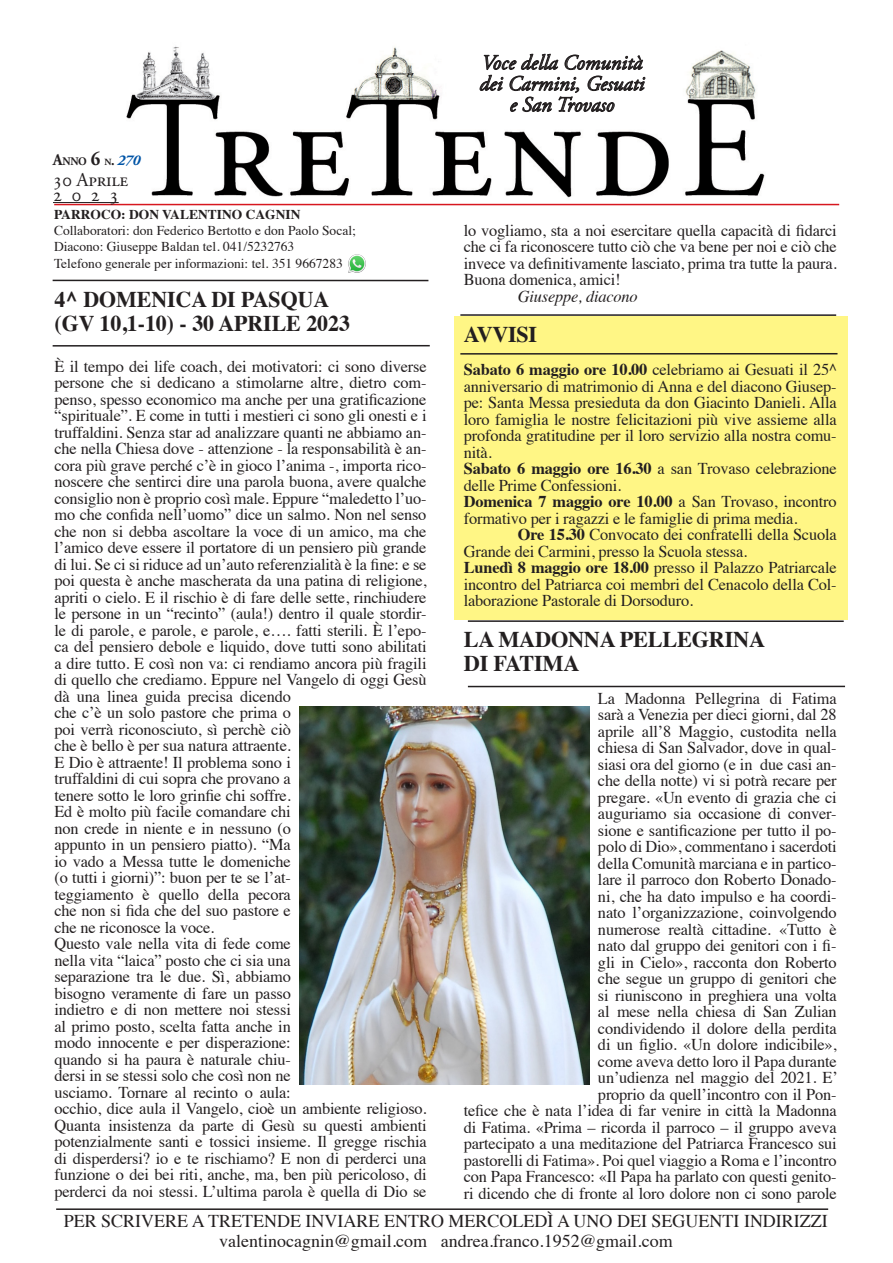
<style>
.page{position:relative;width:893px;height:1263px;background:#fff}
.page>*{position:absolute;margin:0;border:0;box-sizing:border-box;transform-origin:0 0}
.t1{font:700 22.5px "Times";letter-spacing:-.01em;color:#231f20}
.t2{font:italic 21px "Adobe Garamond Pro";color:#231f20}
.t3{font:19.5px "Adobe Garamond Pro";letter-spacing:-.01em;color:#231f20}
.t4{font:18px "Times";color:#231f20}
.t5{font:16.5px/16.5px "Times";letter-spacing:-.01em;color:#231f20}
.t6{font:700 16.5px "Times";letter-spacing:-.01em;color:#231f20}
.t7{font:13.5px "Times";color:#231f20}
.t8{font:700 13.5px "Times";color:#231f20}
.t9{font:700 11.55px "Adobe Garamond Pro";color:#231f20;scale:.95 1}
.s1{font-size:16.5px}
.s2{font-size:19.5px}
.s3{font-size:9.45px}
.s4{font-size:13.5px}
.s5{font-style:italic;font-size:15px;color:#0154a6}
.s6{font-style:italic}
.s7{font-weight:700}
.s8{font-weight:400}
</style>
<div class="page">
<div style="left:454px;top:317px;width:394px;height:303px;background:#fff685"></div>
<img style="left:90px;top:46px;width:711px;height:158px">
<hr style="left:54px;top:204px;width:785px;height:1px;background:#d7171f">
<svg style="left:480px;top:54px;width:165px;height:58px"></svg>
<hr style="left:53px;top:202px;width:66px;height:1px;background:#231f20">
<hr style="left:56px;top:1208px;width:772px;height:2px;background:#231f20">
<hr style="left:53px;top:280px;width:375px;height:1px;background:#231f20">
<hr style="left:53px;top:345px;width:377px;height:2px;background:#231f20">
<img style="left:348px;top:254px;width:18px;height:19px">
<hr style="left:460px;top:314px;width:376px;height:2px;background:#231f20">
<hr style="left:460px;top:353px;width:377px;height:2px;background:#231f20">
<img style="left:299px;top:706px;width:290px;height:378px">
<hr style="left:468px;top:620px;width:376px;height:2px;background:#231f20">
<hr style="left:468px;top:686px;width:377px;height:1px;background:#231f20">
<p class="t9" style="left:53px;top:154px;width:93px"><span class="s1">A</span>NNO <span class="s2">6</span> <span class="s3">N</span><span class="s4">.</span> <span class="s5">270</span></p>
<p class="t3" style="left:53px;top:168px;width:77px">30 Aprile</p>
<p class="t3" style="left:53px;top:183px;width:67px">2 0 2 3</p>
<p class="t8" style="left:54px;top:202px;width:248px">PARROCO: DON VALENTINO CAGNIN</p>
<p class="t7" style="left:54px;top:218px;width:303px">Collaboratori: don Federico Bertotto e don Paolo Socal;</p>
<p class="t7" style="left:54px;top:234px;width:242px">Diacono: Giuseppe Baldan tel. 041/5232763</p>
<p class="t7" style="left:54px;top:250px;width:290px">Telefono generale per informazioni: tel. 351 9667283</p>
<p class="t1" style="left:54px;top:278px;width:276px">4^ DOMENICA DI PASQUA</p>
<p class="t1" style="left:54px;top:302px;width:297px">(GV 10,1-10) - 30 APRILE 2023</p>
<p class="t5" style="left:54px;top:356px;width:374px">È il tempo dei life coach, dei motivatori: ci sono diverse persone che si dedicano a stimolarne altre, dietro com&shy;penso, spesso economico ma anche per una gratificazione “spirituale”. E come in tutti i mestieri ci sono gli onesti e i truffaldini. Senza star ad analizzare quanti ne abbiamo an&shy;che nella Chiesa dove - attenzione - la responsabilità è an&shy;cora più grave perché c’è in gioco l’anima -, importa rico&shy;noscere che sentirci dire una parola buona, avere qualche consiglio non è proprio così male. Eppure “maledetto l’uo&shy;mo che confida nell’uomo” dice un salmo. Non nel senso che non si debba ascoltare la voce di un amico, ma che l’amico deve essere il portatore di un pensiero più grande di lui. Se ci si riduce ad un’auto referenzialità è la fine: e se poi questa è anche mascherata da una patina di religione, apriti o cielo. E il rischio è di fare delle sette, rinchiudere le persone in un “recinto” (aula!) dentro il quale stordir&shy;le di parole, e parole, e parole, e…. fatti sterili. È l’epo&shy;ca del pensiero debole e liquido, dove tutti sono abilitati a dire tutto. E così non va: ci rendiamo ancora più fragili di quello che crediamo. Eppure nel Vangelo di oggi Gesù dà una linea guida precisa dicendo<br>che c’è un solo pastore che prima o<br>poi verrà riconosciuto, sì perchè ciò<br>che è bello è per sua natura attraente.<br>E Dio è attraente! Il problema sono i<br>truffaldini di cui sopra che provano a<br>tenere sotto le loro grinfie chi soffre.<br>Ed è molto più facile comandare chi<br>non crede in niente e in nessuno (o<br>appunto in un pensiero piatto). “Ma<br>io vado a Messa tutte le domeniche<br>(o tutti i giorni)”: buon per te se l’at-<br>teggiamento è quello della pecora<br>che non si fida che del suo pastore e<br>che ne riconosce la voce.</p>
<p class="t5" style="left:54px;top:934px;width:374px">Questo vale nella vita di fede come<br>nella vita “laica” posto che ci sia una<br>separazione tra le due. Sì, abbiamo<br>bisogno veramente di fare un passo<br>indietro e di non mettere noi stessi<br>al primo posto, scelta fatta anche in<br>modo innocente e per disperazione:<br>quando si ha paura è naturale chiu-<br>dersi in se stessi solo che così non ne<br>usciamo. Tornare al recinto o aula:<br>occhio, dice aula il Vangelo, cioè un ambiente religioso.<br>Quanta insistenza da parte di Gesù su questi ambienti potenzialmente santi e tossici insieme. Il gregge rischia di disperdersi? io e te rischiamo? E non di perderci una funzione o dei bei riti, anche, ma, ben più pericoloso, di perderci da noi stessi. L’ultima parola è quella di Dio se</p>
<p class="t2" style="left:482px;top:50px;width:162px">Voce della Comunità</p>
<p class="t2" style="left:479px;top:71px;width:166px">dei Carmini, Gesuati</p>
<p class="t2" style="left:510px;top:92px;width:106px">e San Trovaso</p>
<p class="t5" style="left:464px;top:220px;width:374px;text-align:justify">lo vogliamo, sta a noi esercitare quella capacità di fidarci che ci fa riconoscere tutto ciò che va bene per noi e ciò che invece va definitivamente lasciato, prima tra tutte la paura.</p>
<p class="t5" style="left:518px;top:270px;width:121px;text-indent:-54px">Buona domenica, amici!<br><span class="s6">Giuseppe, diacono</span></p>
<p class="t1" style="left:464px;top:313px;width:75px">AVVISI</p>
<p class="t5" style="left:464px;top:360px;width:374px;text-align:justify"><span class="s7">Sabato 6 maggio ore 10.00</span> celebriamo ai Gesuati il 25^ anniversario di matrimonio di Anna e del diacono Giusep&shy;pe: Santa Messa presieduta da don Giacinto Danieli. Alla loro famiglia le nostre felicitazioni più vive assieme alla profonda gratitudine per il loro servizio alla nostra comu&shy;nità.</p>
<p class="t5" style="left:464px;top:459px;width:374px"><span class="s7">Sabato 6 maggio ore 16.30</span> a san Trovaso celebrazione delle Prime Confessioni.</p>
<p class="t6" style="left:464px;top:486px;width:374px">Domenica 7 maggio ore 10.00 <span class="s8">a San Trovaso, incontro</span></p>
<p class="t5" style="left:464px;top:508px;width:335px">formativo per i ragazzi e le famiglie di prima media.</p>
<p class="t5" style="left:518px;top:525px;width:320px"><span class="s7">Ore 15.30</span> Convocato dei confratelli della Scuola</p>
<p class="t5" style="left:464px;top:541px;width:285px">Grande dei Carmini, presso la Scuola stessa.</p>
<p class="t5" style="left:464px;top:558px;width:374px;text-align:justify"><span class="s7">Lunedì 8 maggio ore 18.00</span> presso il Palazzo Patriarcale incontro del Patriarca coi membri del Cenacolo della Col&shy;laborazione Pastorale di Dorsoduro.</p>
<p class="t1" style="left:464px;top:617px;width:303px">LA MADONNA PELLEGRINA</p>
<p class="t1" style="left:464px;top:641px;width:117px">DI FATIMA</p>
<p class="t5" style="left:464px;top:688px;width:376px;text-align:right">La Madonna Pellegrina di Fatima<br>sarà a Venezia per dieci giorni, dal 28<br>aprile all’8 Maggio, custodita nella<br>chiesa di San Salvador, dove in qual-<br>siasi ora del giorno (e in due casi an-<br>che della notte) vi si potrà recare per<br>pregare. «Un evento di grazia che ci<br>auguriamo sia occasione di conver-<br>sione e santificazione per tutto il po-<br>polo di Dio», commentano i sacerdoti<br>della Comunità marciana e in partico-<br>lare il parroco don Roberto Donado-<br>ni, che ha dato impulso e ha coordi-<br>nato l’organizzazione, coinvolgendo<br>numerose realtà cittadine. «Tutto è<br>nato dal gruppo dei genitori con i fi-<br>gli in Cielo», racconta don Roberto<br>che segue un gruppo di genitori che<br>si riuniscono in preghiera una volta<br>al mese nella chiesa di San Zulian<br>condividendo il dolore della perdita<br>di un figlio. «Un dolore indicibile»,<br>come aveva detto loro il Papa durante<br>un’udienza nel maggio del 2021. E’<br>proprio da quell’incontro con il Pon-<br>tefice che è nata l’idea di far venire in città la Madonna di Fatima. «Prima – ricorda il parroco – il gruppo aveva partecipato a una meditazione del Patriarca Francesco sui pastorelli di Fatima». Poi quel viaggio a Roma e l’incontro con Papa Francesco: «Il Papa ha parlato con questi genito&shy;ri dicendo che di fronte al loro dolore non ci sono parole</p>
<p class="t4" style="left:64px;top:1204px;width:766px">PER SCRIVERE A TRETENDE INVIARE ENTRO MERCOLEDÌ A UNO DEI SEGUENTI INDIRIZZI</p>
<p class="t4" style="left:219px;top:1224px;width:455px">valentinocagnin@gmail.com andrea.franco.1952@gmail.com</p>
</div>
